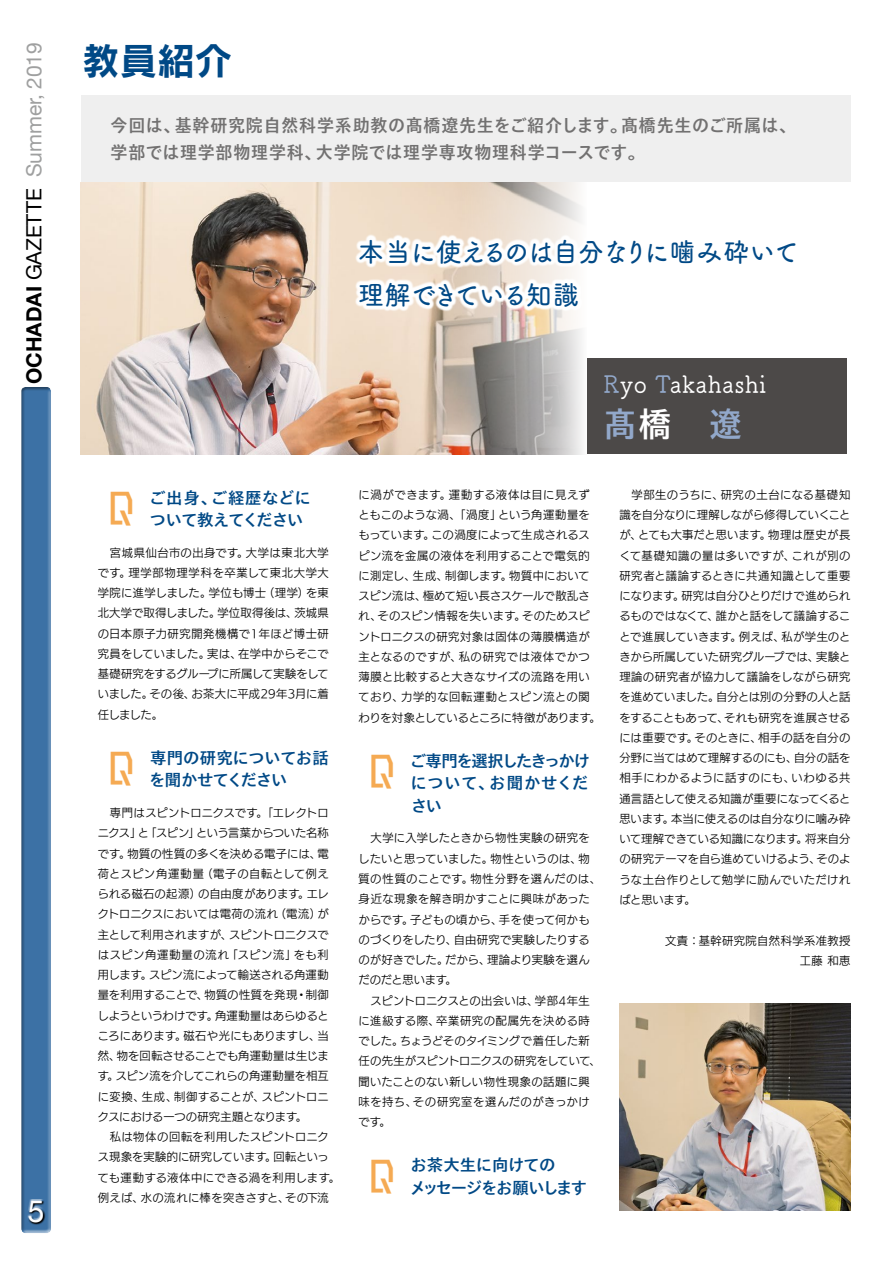
<style>
.page{position:relative;width:893px;height:1263px;background:#fff}
.page>*{position:absolute;margin:0;border:0;box-sizing:border-box;transform-origin:0 0}
.t1{font:47.55px "Kaiso Next B";color:#f5aa53}
.t2{font:37.5px "Rodin Pro B";color:#004986}
.t3{font:34.5px "TB Go Std DB C8";color:#92a8ca;scale:.95 1}
.t4{font:30px "Helvetica Neue";color:#fff}
.t5{font:27px/43.5px "Tsuku B Rd Gothic Std D";letter-spacing:-.04em;color:#004986;scale:.95 1}
.t6{font:24px "Tsuku B Rd Gothic Std M";letter-spacing:.03em;color:#fff;scale:.95 1}
.t7{font:21px "Helvetica Neue";letter-spacing:-.005em;color:#9fa0a0}
.t8{font:18px/27px "TB Go Std DB C8";letter-spacing:.04em;color:#727171;scale:.95 1}
.t9{font:16.5px/22.5px "TB Go Std DB C8";letter-spacing:-.04em;color:#004986}
.t10{font:16.5px/22.5px "TB Go Std DB C8";letter-spacing:-.06em;color:#004986}
.t11{font:11.25px/20.2px "UD Kakugo Large Pr 6 R";letter-spacing:.02em;color:#000}
.t12{font:11.25px/20.2px "UD Kakugo Large Pr 6 R";letter-spacing:.04em;color:#000;text-align:right}
.s1{font-weight:700;color:#000}
.s2{color:#000}
.s3{color:#92a8ca}
.s4{color:#fff}
</style>
<div class="page">
<img style="left:81px;top:182px;width:502px;height:272px">
<div style="left:19px;top:386px;width:33px;height:847px;background:#000;opacity:.4"></div>
<div style="left:27px;top:1199px;width:18px;height:22px;background:#fff;opacity:.75"></div>
<svg style="left:27px;top:1200px;width:19px;height:25px"></svg>
<div style="left:81px;top:96px;width:769px;height:86px;background:#efefef"></div>
<svg style="left:354px;top:234px;width:229px;height:78px"></svg>
<div style="left:587px;top:359px;width:260px;height:95px;background:#4c4948"></div>
<img style="left:619px;top:1004px;width:231px;height:206px">
<h3 class="t7" style="left:19px;top:384px;width:343px;rotate:-90deg"><span class="s1">OCHADAI</span> <span class="s2">GAZETTE</span> Summer, 2019</h3>
<h3 class="t4" style="left:28px;top:1190px;width:18px">5</h3>
<h2 class="t2" style="left:82px;top:36px;width:151px">教員紹介</h2>
<h3 class="t8" style="left:111px;top:112px;width:723px">今回は、基幹研究院自然科学系助教の髙橋遼先生をご紹介します。髙橋先生のご所属は、学部では理学部物理学科、大学院では理学専攻物理科学コースです。</h3>
<h3 class="t5" style="left:358px;top:228px;width:466px">本当に使えるのは自分なりに噛み砕いて理解できている知識</h3>
<h1 class="t1" style="left:98px;top:484px;width:49px">Ｑ</h1>
<h3 class="t9" style="left:149px;top:486px;width:180px">ご出身、ご経歴などに　ついて教えてください</h3>
<p class="t11" style="left:98px;top:543px;width:233px;text-align:justify;text-indent:12px">宮城県仙台市の出身です。大学は東北大学です。理学部物理学科を卒業して東北大学大学院に進学しました。学位も博士（理学）を東北大学で取得しました。学位取得後は、茨城県の日本原子力研究開発機構で１年ほど博士研究員をしていました。実は、在学中からそこで基礎研究をするグループに所属して実験をしていました。その後、お茶大に平成29年3月に着任しました。</p>
<h1 class="t1" style="left:98px;top:744px;width:49px">Ｑ</h1>
<h3 class="t9" style="left:149px;top:746px;width:181px">専門の研究についてお話を聞かせてください</h3>
<p class="t11" style="left:98px;top:803px;width:233px;text-align:justify;text-indent:12px">専門はスピントロニクスです。「エレクトロニクス」と「スピン」という言葉からついた名称です。物質の性質の多くを決める電子には、電荷とスピン角運動量（電子の自転として例えられる磁石の起源）の自由度があります。エレクトロニクスにおいては電荷の流れ（電流）が主として利用されますが、スピントロニクスではスピン角運動量の流れ「スピン流」をも利用します。スピン流によって輸送される角運動量を利用することで、物質の性質を発現・制御しようというわけです。角運動量はあらゆるところにあります。磁石や光にもありますし、当然、物を回転させることでも角運動量は生じます。スピン流を介してこれらの角運動量を相互に変換、生成、制御することが、スピントロニクスにおける一つの研究主題となります。</p>
<p class="t11" style="left:98px;top:1127px;width:244px;text-indent:12px">私は物体の回転を利用したスピントロニクス現象を実験的に研究しています。回転といっても運動する液体中にできる渦を利用します。例えば、水の流れに棒を突きさすと、その下流</p>
<h3 class="t6" style="left:604px;top:366px;width:172px"><span class="s3">R</span>yo <span class="s3">T</span>akahashi</h3>
<h3 class="t3" style="left:604px;top:394px;width:147px">髙<span class="s4">橋</span>　遼</h3>
<p class="t11" style="left:359px;top:485px;width:244px">に渦ができます。運動する液体は目に見えずともこのような渦、「渦度」という角運動量をもっています。この渦度によって生成されるスピン流を金属の液体を利用することで電気的に測定し、生成、制御します。物質中においてスピン流は、極めて短い長さスケールで散乱され、そのスピン情報を失います。そのためスピントロニクスの研究対象は固体の薄膜構造が主となるのですが、私の研究では液体でかつ薄膜と比較すると大きなサイズの流路を用いており、力学的な回転運動とスピン流との関わりを対象としているところに特徴があります。</p>
<h1 class="t1" style="left:359px;top:747px;width:49px">Ｑ</h1>
<h3 class="t9" style="left:410px;top:749px;width:182px;text-align:justify">ご専門を選択したきっかけについて、お聞かせください</h3>
<p class="t11" style="left:359px;top:828px;width:244px;text-indent:12px">大学に入学したときから物性実験の研究をしたいと思っていました。物性というのは、物質の性質のことです。物性分野を選んだのは、身近な現象を解き明かすことに興味があったからです。子どもの頃から、手を使って何かものづくりをしたり、自由研究で実験したりするのが好きでした。だから、理論より実験を選んだのだと思います。</p>
<p class="t11" style="left:359px;top:990px;width:244px;text-indent:12px">スピントロニクスとの出会いは、学部4年生に進級する際、卒業研究の配属先を決める時でした。ちょうどそのタイミングで着任した新任の先生がスピントロニクスの研究をしていて、聞いたことのない新しい物性現象の話題に興味を持ち、その研究室を選んだのがきっかけです。</p>
<h1 class="t1" style="left:359px;top:1152px;width:49px">Ｑ</h1>
<h3 class="t10" style="left:410px;top:1154px;width:179px">お茶大生に向けての<br>メッセージをお願いします</h3>
<p class="t11" style="left:619px;top:485px;width:233px;text-align:justify;text-indent:12px">学部生のうちに、研究の土台になる基礎知識を自分なりに理解しながら修得していくことが、とても大事だと思います。物理は歴史が長くて基礎知識の量は多いですが、これが別の研究者と議論するときに共通知識として重要になります。研究は自分ひとりだけで進められるものではなくて、誰かと話をして議論することで進展していきます。例えば、私が学生のときから所属していた研究グループでは、実験と理論の研究者が協力して議論をしながら研究を進めていました。自分とは別の分野の人と話をすることもあって、それも研究を進展させるには重要です。そのときに、相手の話を自分の分野に当てはめて理解するのにも、自分の話を相手にわかるように話すのにも、いわゆる共通言語として使える知識が重要になってくると思います。本当に使えるのは自分なりに噛み砕いて理解できている知識になります。将来自分の研究テーマを自ら進めていけるよう、そのような土台作りとして勉学に励んでいただければと思います。</p>
<p class="t12" style="left:665px;top:930px;width:187px">文責：基幹研究院自然科学系准教授工藤 和恵</p>
</div>
